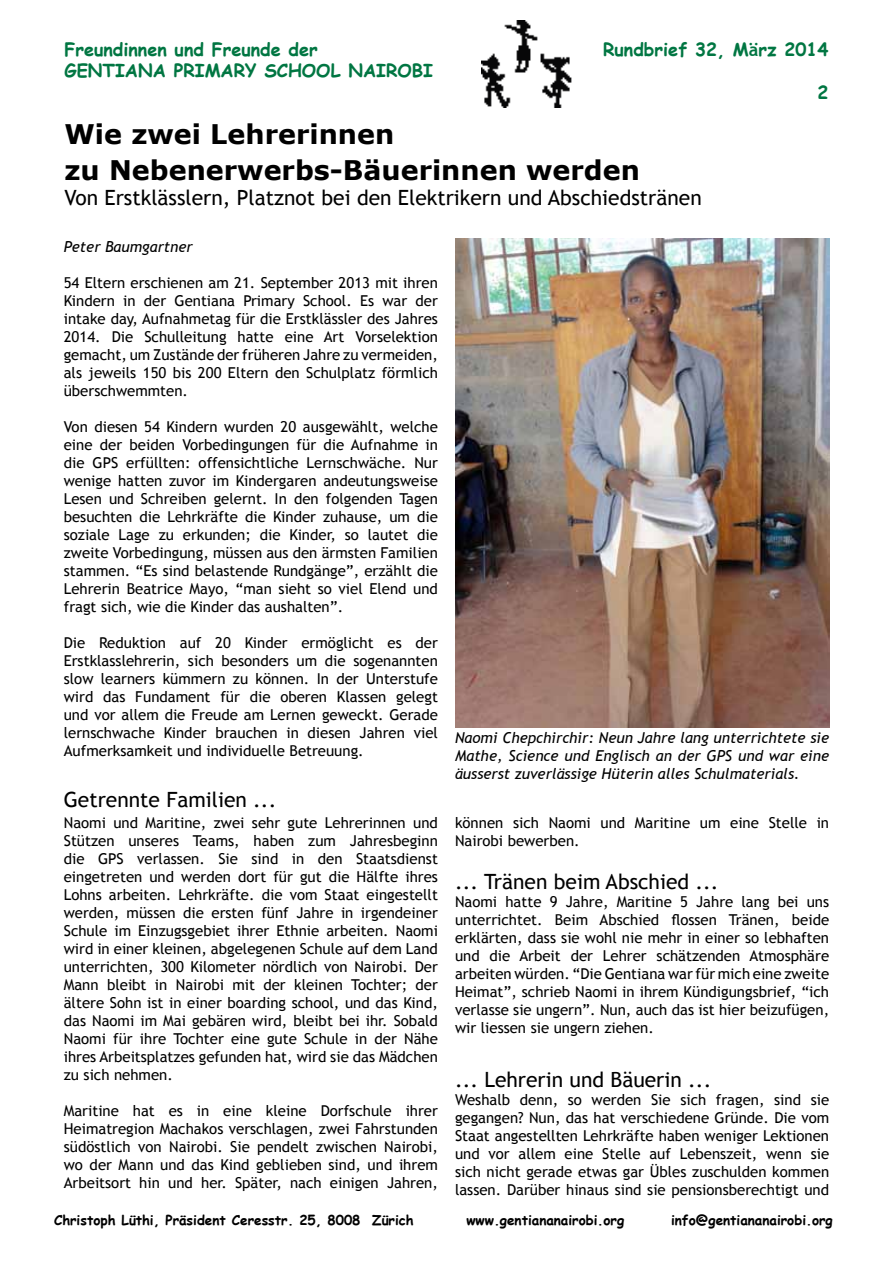
<style>
.page{position:relative;width:893px;height:1263px;background:#fff}
.page>*{position:absolute;margin:0;border:0;box-sizing:border-box;transform-origin:0 0}
.t1{font:700 27px/36px "Verdana";color:#000}
.t2{font:21px "Trebuchet MS";color:#000}
.t3{font:700 18px/21.6px "Comic Sans MS";color:#007642}
.t4{font:15px/18px "Trebuchet MS";color:#000;text-align:justify}
.t5{font:italic 15px/18px "Trebuchet MS";color:#000;text-align:justify}
.t6{font:700 13.5px "Comic Sans MS";color:#000}
.s1{font-family:"Trebuchet MS"}
</style>
<div class="page">
<img style="left:482px;top:20px;width:90px;height:87px">
<img style="left:455px;top:238px;width:374px;height:489px">
<p class="t3" style="left:64px;top:38px;width:370px">Freundinnen und Freunde der<br>GENTIANA PRIMARY SCHOOL NAIROBI</p>
<p class="t3" style="left:603px;top:38px;width:227px">Rundbrief 32, M<span class="s1">ä</span>rz 2014</p>
<p class="t3" style="left:817px;top:81px;width:12px">2</p>
<h1 class="t1" style="left:64px;top:116px;width:577px">Wie zwei Lehrerinnen<br>zu Nebenerwerbs-Bäuerinnen werden</h1>
<h2 class="t2" style="left:64px;top:185px;width:639px">Von Erstklässlern, Platznot bei den Elektrikern und Abschiedstränen</h2>
<p class="t5" style="left:64px;top:238px;width:130px">Peter Baumgartner</p>
<p class="t4" style="left:64px;top:274px;width:376px">54 Eltern erschienen am 21. September 2013 mit ihren Kindern in der Gentiana Primary School. Es war der intake day, Aufnahmetag für die Erstklässler des Jahres 2014. Die Schulleitung hatte eine Art Vorselektion gemacht, um Zustände der früheren Jahre zu vermeiden, als jeweils 150 bis 200 Eltern den Schulplatz förmlich überschwemmten.</p>
<p class="t4" style="left:64px;top:418px;width:376px">Von diesen 54 Kindern wurden 20 ausgewählt, welche eine der beiden Vorbedingungen für die Aufnahme in die GPS erfüllten: offensichtliche Lernschwäche. Nur wenige hatten zuvor im Kindergaren andeutungsweise Lesen und Schreiben gelernt. In den folgenden Tagen besuchten die Lehrkräfte die Kinder zuhause, um die soziale Lage zu erkunden; die Kinder, so lautet die zweite Vorbedingung, müssen aus den ärmsten Familien stammen. “Es sind belastende Rundgänge”, erzählt die Lehrerin Beatrice Mayo, “man sieht so viel Elend und fragt sich, wie die Kinder das aushalten”.</p>
<p class="t4" style="left:64px;top:634px;width:376px">Die Reduktion auf 20 Kinder ermöglicht es der Erstklasslehrerin, sich besonders um die sogenannten slow learners kümmern zu können. In der Unterstufe wird das Fundament für die oberen Klassen gelegt und vor allem die Freude am Lernen geweckt. Gerade lernschwache Kinder brauchen in diesen Jahren viel Aufmerksamkeit und individuelle Betreuung.</p>
<h2 class="t2" style="left:64px;top:787px;width:214px">Getrennte Familien ...</h2>
<p class="t4" style="left:64px;top:814px;width:376px">Naomi und Maritine, zwei sehr gute Lehrerinnen und Stützen unseres Teams, haben zum Jahresbeginn die GPS verlassen. Sie sind in den Staatsdienst eingetreten und werden dort für gut die Hälfte ihres Lohns arbeiten. Lehrkräfte. die vom Staat eingestellt werden, müssen die ersten fünf Jahre in irgendeiner Schule im Einzugsgebiet ihrer Ethnie arbeiten. Naomi wird in einer kleinen, abgelegenen Schule auf dem Land unterrichten, 300 Kilometer nördlich von Nairobi. Der Mann bleibt in Nairobi mit der kleinen Tochter; der ältere Sohn ist in einer boarding school, und das Kind, das Naomi im Mai gebären wird, bleibt bei ihr. Sobald Naomi für ihre Tochter eine gute Schule in der Nähe ihres Arbeitsplatzes gefunden hat, wird sie das Mädchen zu sich nehmen.</p>
<p class="t4" style="left:64px;top:1102px;width:376px">Maritine hat es in eine kleine Dorfschule ihrer Heimatregion Machakos verschlagen, zwei Fahrstunden südöstlich von Nairobi. Sie pendelt zwischen Nairobi, wo der Mann und das Kind geblieben sind, und ihrem Arbeitsort hin und her. Später, nach einigen Jahren,</p>
<p class="t5" style="left:455px;top:729px;width:376px">Naomi Chepchirchir: Neun Jahre lang unterrichtete sie Mathe, Science und Englisch an der GPS und war eine äusserst zuverlässige Hüterin alles Schulmaterials.</p>
<p class="t4" style="left:455px;top:814px;width:376px">können sich Naomi und Maritine um eine Stelle in<br>Nairobi bewerben.</p>
<h2 class="t2" style="left:455px;top:869px;width:265px">... Tränen beim Abschied ...</h2>
<p class="t4" style="left:455px;top:893px;width:376px">Naomi hatte 9 Jahre, Maritine 5 Jahre lang bei uns unterrichtet. Beim Abschied flossen Tränen, beide erklärten, dass sie wohl nie mehr in einer so lebhaften und die Arbeit der Lehrer schätzenden Atmosphäre arbeiten würden. “Die Gentiana war für mich eine zweite Heimat”, schrieb Naomi in ihrem Kündigungsbrief, “ich verlasse sie ungern”. Nun, auch das ist hier beizufügen, wir liessen sie ungern ziehen.</p>
<h2 class="t2" style="left:455px;top:1067px;width:258px">... Lehrerin und Bäuerin ...</h2>
<p class="t4" style="left:455px;top:1091px;width:376px">Weshalb denn, so werden Sie sich fragen, sind sie gegangen? Nun, das hat verschiedene Gründe. Die vom Staat angestellten Lehrkräfte haben weniger Lektionen und vor allem eine Stelle auf Lebenszeit, wenn sie sich nicht gerade etwas gar Übles zuschulden kommen lassen. Darüber hinaus sind sie pensionsberechtigt und</p>
<p class="t6" style="left:54px;top:1210px;width:361px">Christoph Lüthi, Präsident Ceresstr. 25, 8008 Zürich</p>
<p class="t6" style="left:466px;top:1210px;width:159px">www.gentiananairobi.org</p>
<p class="t6" style="left:671px;top:1210px;width:163px">info@gentiananairobi.org</p>
</div>
